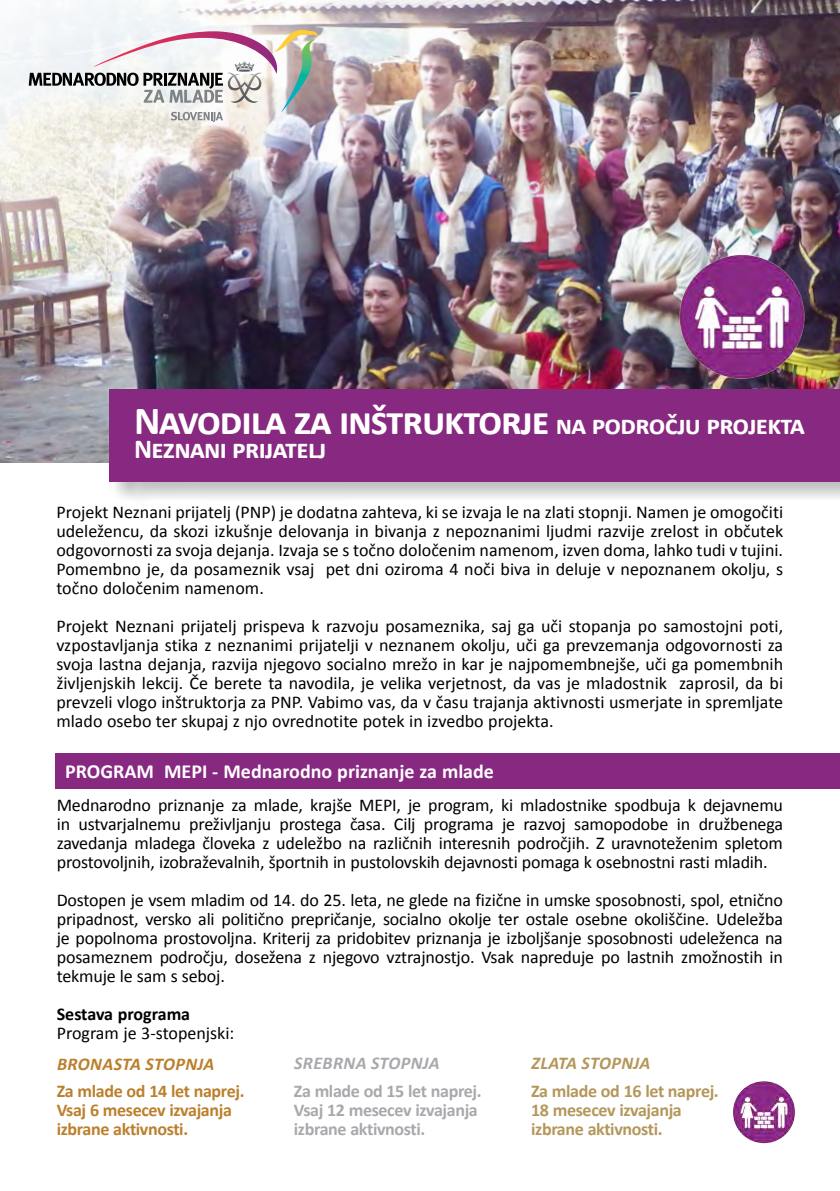
<style>
.page{position:relative;width:840px;height:1191px;background:#fff}
.page>*{position:absolute;margin:0;border:0;box-sizing:border-box;transform-origin:0 0}
.t1{font:700 40px "Calibri";letter-spacing:-.03em;color:#fff}
.t2{font:700 27.4px "Calibri";letter-spacing:-.025em;color:#fff}
.t3{font:700 20px "Calibri";color:#fff}
.t4{font:18px/19px "Calibri";letter-spacing:-.01em;color:#000;text-align:justify}
.t5{font:700 18px/19px "Calibri";letter-spacing:-.02em;color:#a7a9ac}
.t6{font:700 18px/19px "Calibri";letter-spacing:-.02em;color:#bb802d}
.t7{font:700 18px/19px "Calibri";letter-spacing:-.02em;color:#b4975a}
.t8{font:700 18px "Calibri";color:#000}
.t9{font:italic 700 18px "Calibri";letter-spacing:.02em;color:#bb802d}
.t10{font:italic 700 18px "Calibri";letter-spacing:.02em;color:#a7a9ac}
.t11{font:italic 700 18px "Calibri";letter-spacing:.015em;color:#b4975a}
.s1{font-size:27.4px}
</style>
<div class="page">
<img style="left:0;top:0;width:839px;height:463px">
<img style="left:0;top:0;width:638px;height:371px">
<svg style="left:29px;top:28px;width:289px;height:94px"></svg>
<div style="left:109px;top:389px;width:730px;height:115px;background:#000;opacity:.25"></div>
<div style="left:109px;top:389px;width:730px;height:93px;background:#872881"></div>
<div style="left:55px;top:753px;width:784px;height:35px;background:#872881"></div>
<img style="left:676px;top:251px;width:131px;height:128px">
<img style="left:733px;top:1081px;width:62px;height:62px">
<h1 class="t1" style="left:134px;top:396px;width:672px">Navodila za inštruktorje <span class="s1">na področju projekta</span></h1>
<h2 class="t2" style="left:134px;top:432px;width:194px">Neznani prijatelj</h2>
<p class="t4" style="left:56px;top:501px;width:728px">Projekt Neznani prijatelj (PNP) je dodatna zahteva, ki se izvaja le na zlati stopnji. Namen je omogočiti udeležencu, da skozi izkušnje delovanja in bivanja z nepoznanimi ljudmi razvije zrelost in občutek odgovornosti za svoja dejanja. Izvaja se s točno določenim namenom, izven doma, lahko tudi v tujini.<br>Pomembno je, da posameznik vsaj pet dni oziroma 4 noči biva in deluje v nepoznanem okolju, s točno določenim namenom.</p>
<p class="t4" style="left:56px;top:615px;width:728px">Projekt Neznani prijatelj prispeva k razvoju posameznika, saj ga uči stopanja po samostojni poti, vzpostavljanja stika z neznanimi prijatelji v neznanem okolju, uči ga prevzemanja odgovornosti za svoja lastna dejanja, razvija njegovo socialno mrežo in kar je najpomembnejše, uči ga pomembnih življenjskih lekcij. Če berete ta navodila, je velika verjetnost, da vas je mladostnik zaprosil, da bi prevzeli vlogo inštruktorja za PNP. Vabimo vas, da v času trajanja aktivnosti usmerjate in spremljate mlado osebo ter skupaj z njo ovrednotite potek in izvedbo projekta.</p>
<p class="t3" style="left:65px;top:759px;width:430px">PROGRAM MEPI - Mednarodno priznanje za mlade</p>
<p class="t4" style="left:57px;top:794px;width:727px">Mednarodno priznanje za mlade, krajše MEPI, je program, ki mladostnike spodbuja k dejavnemu in ustvarjalnemu preživljanju prostega časa. Cilj programa je razvoj samopodobe in družbenega zavedanja mladega človeka z udeležbo na različnih interesnih področjih. Z uravnoteženim spletom prostovoljnih, izobraževalnih, športnih in pustolovskih dejavnosti pomaga k osebnostni rasti mladih.</p>
<p class="t4" style="left:57px;top:889px;width:727px">Dostopen je vsem mladim od 14. do 25. leta, ne glede na fizične in umske sposobnosti, spol, etnično pripadnost, versko ali politično prepričanje, socialno okolje ter ostale osebne okoliščine. Udeležba je popolnoma prostovoljna. Kriterij za pridobitev priznanja je izboljšanje sposobnosti udeleženca na posameznem področju, dosežena z njegovo vztrajnostjo. Vsak napreduje po lastnih zmožnostih in tekmuje le sam s seboj.</p>
<p class="t8" style="left:57px;top:1003px;width:135px">Sestava programa</p>
<p class="t4" style="left:57px;top:1022px;width:179px">Program je 3-stopenjski:</p>
<p class="t9" style="left:57px;top:1052px;width:159px">BRONASTA STOPNJA</p>
<p class="t6" style="left:57px;top:1081px;width:189px">Za mlade od 14 let naprej.<br>Vsaj 6 mesecev izvajanja izbrane aktivnosti.</p>
<p class="t11" style="left:531px;top:1052px;width:120px">ZLATA STOPNJA</p>
<p class="t7" style="left:531px;top:1080px;width:189px">Za mlade od 16 let naprej.<br>18 mesecev izvajanja izbrane aktivnosti.</p>
<p class="t10" style="left:294px;top:1052px;width:147px">SREBRNA STOPNJA</p>
<p class="t5" style="left:294px;top:1080px;width:189px">Za mlade od 15 let naprej.<br>Vsaj 12 mesecev izvajanja izbrane aktivnosti.</p>
</div>
